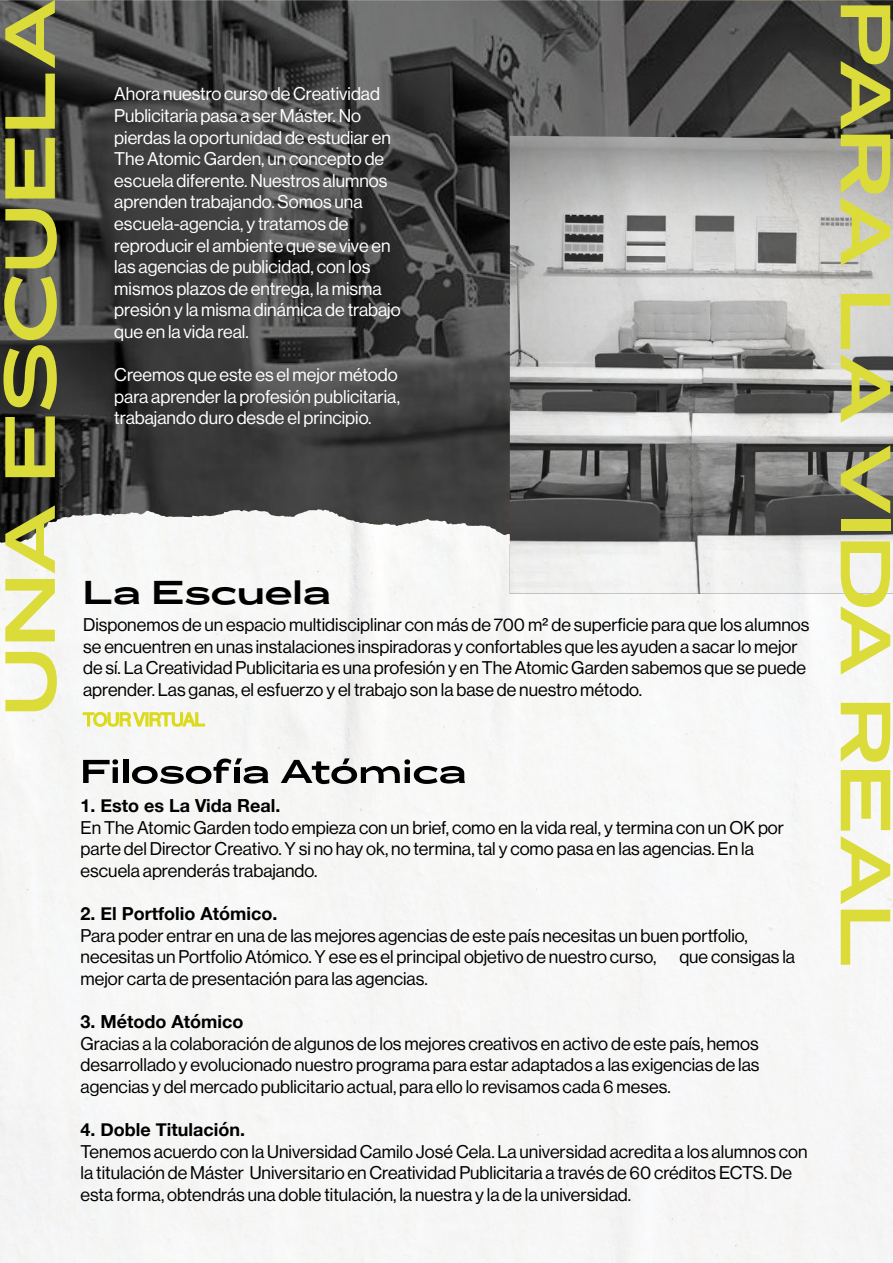
<style>
.page{position:relative;width:893px;height:1263px;background:#fff}
.page>*{position:absolute;margin:0;border:0;box-sizing:border-box;transform-origin:0 0}
.t1{font:700 67.5px "Messapia";color:#dbdc39}
.t2{font:700 31.5px "Messapia";letter-spacing:-.01em;color:#000}
.t3{font:18px/21.6px "Neue Haas Display";color:#000}
.t4{font:18px/21.6px "Neue Haas Display";color:#fff}
.t5{font:700 18px "Helvetica Neue";color:#000}
</style>
<div class="page">
<img style="left:0;top:0;width:893px;height:1263px">
<svg style="left:82px;top:705px;width:124px;height:31px"></svg>
<svg style="left:83px;top:759px;width:35px;height:24px"></svg>
<div style="left:123px;top:759px;width:5px;height:24px;background:#000"></div>
<svg style="left:132px;top:758px;width:136px;height:26px"></svg>
<svg style="left:281px;top:758px;width:184px;height:26px"></svg>
<h1 class="t1" style="left:-17px;top:716px;width:718px;rotate:-90deg">UNA ESCUELA</h1>
<h1 class="t1" style="left:912px;top:0;width:972px;rotate:90deg">PARA LA VIDA REAL</h1>
<p class="t4" style="left:114px;top:83px;width:288px">Ahora nuestro curso de Creatividad Publicitaria pasa a ser Máster. No pierdas la oportunidad de estudiar en The Atomic Garden, un concepto de escuela diferente. Nuestros alumnos aprenden trabajando. Somos una escuela-agencia, y tratamos de reproducir el ambiente que se vive en las agencias de publicidad, con los mismos plazos de entrega, la misma presión y la misma dinámica de trabajo que en la vida real.</p>
<p class="t4" style="left:114px;top:364px;width:287px">Creemos que este es el mejor método para aprender la profesión publicitaria, trabajando duro desde el principio.</p>
<h2 class="t2" style="left:83px;top:570px;width:249px">La Escuela</h2>
<p class="t3" style="left:83px;top:614px;width:728px">Disponemos de un espacio multidisciplinar con más de 700 m2 de superficie para que los alumnos se encuentren en unas instalaciones inspiradoras y confortables que les ayuden a sacar lo mejor de sí. La Creatividad Publicitaria es una profesión y en The Atomic Garden sabemos que se puede aprender. Las ganas, el esfuerzo y el trabajo son la base de nuestro método.</p>
<p class="t5" style="left:81px;top:792px;width:201px">1. Esto es La Vida Real.</p>
<p class="t3" style="left:81px;top:817px;width:705px">En The Atomic Garden todo empieza con un brief, como en la vida real, y termina con un OK por parte del Director Creativo. Y si no hay ok, no termina, tal y como pasa en las agencias. En la escuela aprenderás trabajando.</p>
<p class="t5" style="left:81px;top:900px;width:198px">2. El Portfolio Atómico.</p>
<p class="t3" style="left:81px;top:925px;width:669px">Para poder entrar en una de las mejores agencias de este país necesitas un buen portfolio, necesitas un Portfolio Atómico. Y ese es el principal objetivo de nuestro curso,</p>
<p class="t3" style="left:679px;top:946px;width:117px">que consigas la</p>
<p class="t3" style="left:81px;top:968px;width:349px">mejor carta de presentación para las agencias.</p>
<p class="t5" style="left:81px;top:1008px;width:164px">3. Método Atómico</p>
<p class="t3" style="left:81px;top:1033px;width:680px;text-align:justify">Gracias a la colaboración de algunos de los mejores creativos en activo de este país, hemos desarrollado y evolucionado nuestro programa para estar adaptados a las exigencias de las agencias y del mercado publicitario actual, para ello lo revisamos cada 6 meses.</p>
<p class="t5" style="left:81px;top:1116px;width:166px">4. Doble Titulación.</p>
<p class="t3" style="left:81px;top:1141px;width:729px">Tenemos acuerdo con la Universidad Camilo José Cela. La universidad acredita a los alumnos con la titulación de Máster Universitario en Creatividad Publicitaria a través de 60 créditos ECTS. De esta forma, obtendrás una doble titulación, la nuestra y la de la universidad.</p>
</div>
